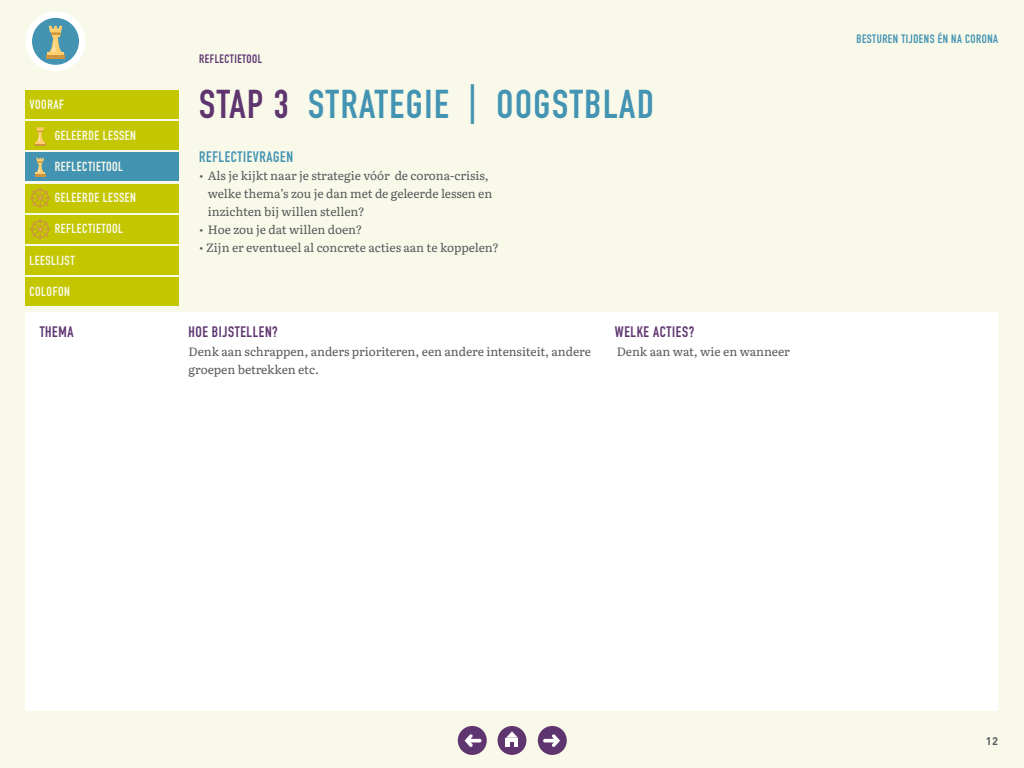
<style>
.page{position:relative;width:1024px;height:768px;background:#f9f9ea}
.page>*{position:absolute;margin:0;border:0;box-sizing:border-box;transform-origin:0 0}
.t1{font:700 39.7px "DIN Condensed";letter-spacing:.04em;color:#4393b3}
.t2{font:700 15px "DIN Condensed";letter-spacing:.04em;color:#5e356f}
.t3{font:700 15px "DIN Condensed";letter-spacing:.04em;color:#4393b3}
.t4{font:700 13px "DIN Condensed";letter-spacing:.04em;color:#f9f9ea}
.t5{font:12px/18px "Literata";letter-spacing:-.01em;color:#58595b}
.t6{font:700 12px "DIN Condensed";letter-spacing:.04em;color:#4393b3}
.t7{font:700 12px "DIN Condensed";letter-spacing:.04em;color:#5e356f}
.t8{font:700 11px "DINOT";color:#58595b}
.s1{color:#5e356f}
</style>
<div class="page">
<div style="left:538px;top:726px;width:29px;height:29px;background:#5e356f;border-radius:50%"></div>
<svg style="left:543px;top:734px;width:17px;height:13px"></svg>
<div style="left:458px;top:726px;width:29px;height:29px;background:#5e356f;border-radius:50%"></div>
<svg style="left:465px;top:734px;width:16px;height:13px"></svg>
<div style="left:498px;top:726px;width:28px;height:29px;background:#5e356f;border-radius:50%"></div>
<svg style="left:506px;top:731px;width:12px;height:16px"></svg>
<div style="left:26px;top:11px;width:60px;height:60px;background:#fff;border-radius:50%"></div>
<div style="left:32px;top:18px;width:47px;height:47px;background:#4393b3;border-radius:50%"></div>
<hr style="left:46px;top:55px;width:19px;height:4px;background:#cc9640">
<svg style="left:47px;top:26px;width:17px;height:29px"></svg>
<div style="left:26px;top:313px;width:972px;height:398px;background:#fff"></div>
<div style="left:26px;top:153px;width:153px;height:28px;background:#4393b3"></div>
<div style="left:26px;top:121px;width:153px;height:29px;background:#c4c700"></div>
<div style="left:26px;top:90px;width:153px;height:29px;background:#c4c700"></div>
<div style="left:26px;top:184px;width:153px;height:29px;background:#c4c700"></div>
<div style="left:26px;top:215px;width:153px;height:29px;background:#c4c700"></div>
<div style="left:26px;top:246px;width:153px;height:29px;background:#c4c700"></div>
<div style="left:26px;top:277px;width:153px;height:29px;background:#c4c700"></div>
<svg style="left:29px;top:218px;width:22px;height:22px"></svg>
<svg style="left:29px;top:187px;width:22px;height:22px"></svg>
<svg style="left:35px;top:158px;width:10px;height:18px"></svg>
<svg style="left:35px;top:127px;width:10px;height:18px"></svg>
<p class="t4" style="left:29px;top:95px;width:36px">VOORAF</p>
<p class="t4" style="left:55px;top:127px;width:83px">GELEERDE LESSEN</p>
<p class="t4" style="left:55px;top:158px;width:70px">REFLECTIETOOL</p>
<p class="t4" style="left:55px;top:189px;width:83px">GELEERDE LESSEN</p>
<p class="t4" style="left:55px;top:220px;width:70px">REFLECTIETOOL</p>
<p class="t4" style="left:29px;top:251px;width:47px">LEESLIJST</p>
<p class="t4" style="left:29px;top:282px;width:42px">COLOFON</p>
<p class="t7" style="left:199px;top:51px;width:65px">REFLECTIETOOL</p>
<p class="t1" style="left:199px;top:78px;width:456px"><span class="s1">STAP 3</span> STRATEGIE | OOGSTBLAD</p>
<p class="t3" style="left:199px;top:147px;width:95px">REFLECTIEVRAGEN</p>
<p class="t5" style="left:208px;top:166px;width:286px;text-indent:-9px">• Als je kijkt naar je strategie vóór de corona-crisis, welke thema’s zou je dan met de geleerde lessen en inzichten bij willen stellen?</p>
<p class="t5" style="left:199px;top:220px;width:165px">• Hoe zou je dat willen doen?</p>
<p class="t5" style="left:199px;top:238px;width:301px">• Zijn er eventueel al concrete acties aan te koppelen?</p>
<p class="t2" style="left:40px;top:321px;width:35px">THEMA</p>
<p class="t2" style="left:188px;top:321px;width:91px">HOE BIJSTELLEN?</p>
<p class="t2" style="left:615px;top:321px;width:81px">WELKE ACTIES?</p>
<p class="t5" style="left:188px;top:342px;width:404px">Denk aan schrappen, anders prioriteren, een andere intensiteit, andere groepen betrekken etc.</p>
<p class="t5" style="left:617px;top:342px;width:175px">Denk aan wat, wie en wanneer</p>
<p class="t6" style="left:856px;top:30px;width:143px">BESTUREN TIJDENS ÉN NA CORONA</p>
<p class="t8" style="left:986px;top:734px;width:14px">12</p>
</div>
